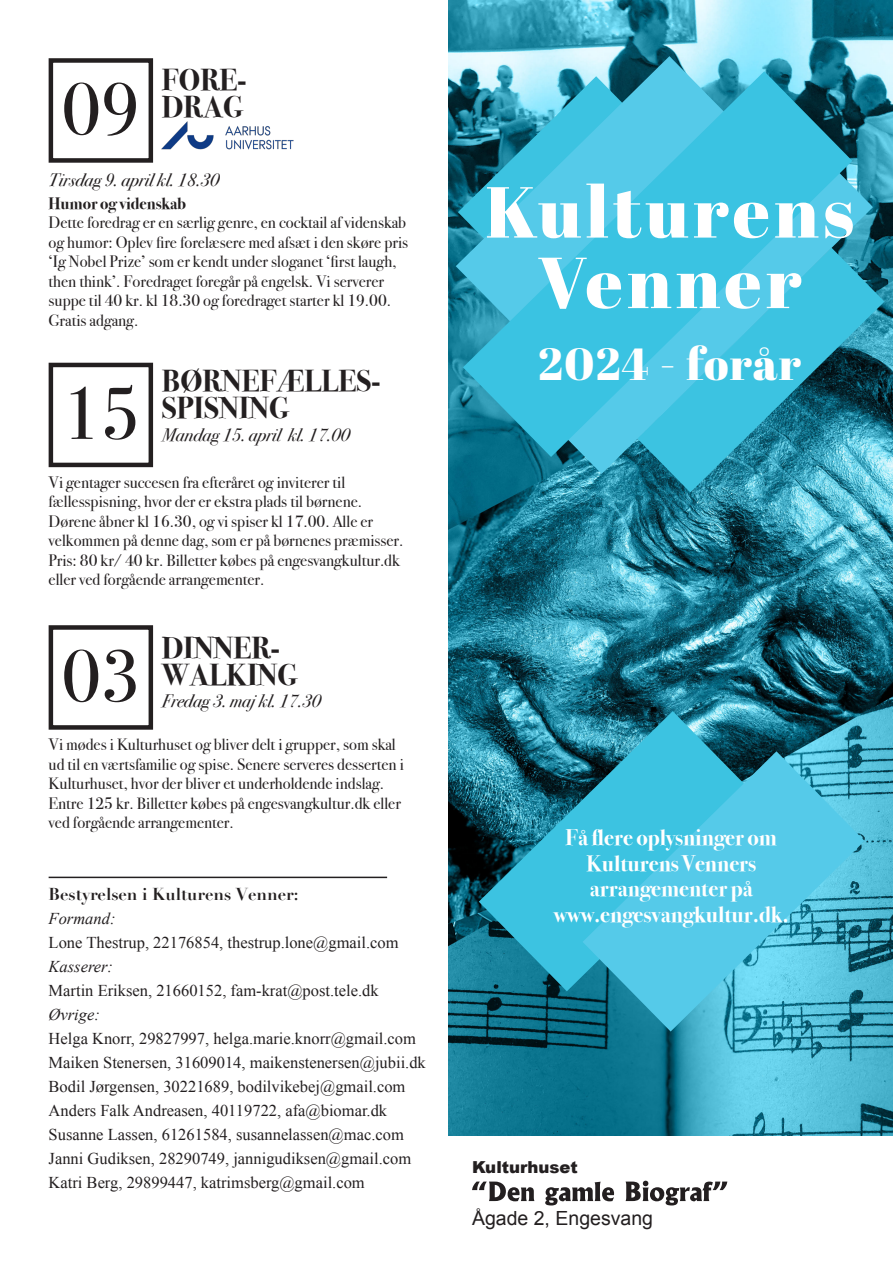
<style>
.page{position:relative;width:893px;height:1263px;background:#fff}
.page>*{position:absolute;margin:0;border:0;box-sizing:border-box;transform-origin:0 0}
.t1{font:73.5px "Bodoni Svty Two ITCTT";color:#231f20}
.Grundlæggende_afsnit{font:72px "Abril Fatface";letter-spacing:.06em;color:#fff}
.Grundlæggende_afsnit-2{font:45px "Abril Fatface";letter-spacing:.03em;color:#fff}
.t2{font:700 30.3px/27px "Bodoni Svty Two ITCTT";color:#231f20}
.t3{font:700 22.5px/25.8px "Bodoni Svty Two ITCTT";color:#fff;text-align:center}
.Grundlæggende_afsnit-3{font:19.5px "Arial";color:#231f20}
.t4{font:italic 18px "Bodoni Svty Two ITCTT";color:#231f20}
.t5{font:700 16.8px "Didot";color:#231f20}
.Grundlæggende_afsnit-4{font:16.5px/19.5px "Bodoni Svty Two ITCTT";color:#231f20}
.t6{font:16.5px "Times New Roman";color:#231f20}
.t7{font:italic 16.5px "Times New Roman";color:#231f20}
.Grundlæggende_afsnit-5{font:700 16.5px "Bodoni Svty Two ITCTT";color:#231f20}
.Grundlæggende_afsnit-6{font:900 16.5px "Arial";color:#231f20}
</style>
<div class="page">
<img style="left:449px;top:0;width:444px;height:1135px">
<svg style="left:472px;top:1181px;width:255px;height:24px"></svg>
<img style="left:162px;top:122px;width:132px;height:28px">
<div style="left:49px;top:625px;width:104px;height:105px;border:4px solid #231f20"></div>
<div style="left:49px;top:58px;width:104px;height:105px;border:4px solid #231f20"></div>
<div style="left:49px;top:363px;width:104px;height:104px;border:4px solid #231f20"></div>
<svg style="left:456px;top:56px;width:301px;height:300px;background:#70afbf"></svg>
<svg style="left:637px;top:247px;width:247px;height:245px;background:#358fa5"></svg>
<svg style="left:479px;top:711px;width:282px;height:280px;background:#288aa1"></svg>
<svg style="left:583px;top:751px;width:281px;height:280px;background:#48bad6"></svg>
<svg style="left:513px;top:117px;width:360px;height:357px;background:#2e90a8"></svg>
<svg style="left:463px;top:71px;width:389px;height:386px;background:#3db5d1"></svg>
<hr style="left:49px;top:877px;width:338px;height:1px;background:#231f20">
<p class="t1" style="left:62px;top:49px;width:80px">09</p>
<p class="t2" style="left:162px;top:64px;width:86px">FORE-</p>
<p class="t2" style="left:162px;top:91px;width:83px">DRAG</p>
<p class="t4" style="left:49px;top:164px;width:172px">Tirsdag 9. april kl. 18.30</p>
<p class="Grundlæggende_afsnit-5" style="left:49px;top:189px;width:139px">Humor og videnskab</p>
<p class="Grundlæggende_afsnit-4" style="left:49px;top:211px;width:361px">Dette foredrag er en særlig genre, en cocktail af videnskab og humor: Oplev fire forelæsere med afsæt i den skøre pris ‘Ig Nobel Prize’ som er kendt under sloganet ‘first laugh, then think’. Foredraget foregår på engelsk. Vi serverer suppe til 40 kr. kl 18.30 og foredraget starter kl 19.00.<br>Gratis adgang.</p>
<p class="t1" style="left:62px;top:354px;width:80px">15</p>
<p class="t2" style="left:162px;top:364px;width:220px">BØRNEFÆLLES-</p>
<p class="t2" style="left:162px;top:391px;width:129px">SPISNING</p>
<p class="t4" style="left:162px;top:419px;width:190px">Mandag 15. april kl. 17.00</p>
<p class="Grundlæggende_afsnit-4" style="left:49px;top:470px;width:298px">Vi gentager succesen fra efteråret og inviterer til</p>
<p class="Grundlæggende_afsnit-4" style="left:49px;top:490px;width:315px">fællesspisning, hvor der er ekstra plads til børnene.</p>
<p class="Grundlæggende_afsnit-4" style="left:49px;top:509px;width:356px">Dørene åbner kl 16.30, og vi spiser kl 17.00. Alle er velkommen på denne dag, som er på børnenes præmisser.</p>
<p class="Grundlæggende_afsnit-4" style="left:49px;top:548px;width:353px">Pris: 80 kr/ 40 kr. Billetter købes på engesvangkultur.dk eller ved forgående arrangementer.</p>
<p class="t1" style="left:62px;top:616px;width:80px">03</p>
<p class="t2" style="left:162px;top:632px;width:137px">DINNER-<br>WALKING</p>
<p class="t4" style="left:162px;top:685px;width:160px">Fredag 3. maj kl. 17.30</p>
<p class="Grundlæggende_afsnit-4" style="left:49px;top:733px;width:357px">Vi mødes i Kulturhuset og bliver delt i grupper, som skal ud til en værtsfamilie og spise. Senere serveres desserten i<br>Kulturhuset, hvor der bliver et underholdende indslag.</p>
<p class="Grundlæggende_afsnit-4" style="left:49px;top:791px;width:354px">Entre 125 kr. Billetter købes på engesvangkultur.dk eller ved forgående arrangementer.</p>
<p class="t5" style="left:49px;top:883px;width:251px">Bestyrelsen i Kulturens Venner:</p>
<p class="t7" style="left:49px;top:907px;width:68px">Formand:</p>
<p class="t6" style="left:49px;top:931px;width:351px">Lone Thestrup, 22176854, thestrup.lone@gmail.com</p>
<p class="t7" style="left:49px;top:955px;width:66px">Kasserer:</p>
<p class="t6" style="left:49px;top:979px;width:332px">Martin Eriksen, 21660152, fam-krat@post.tele.dk</p>
<p class="t7" style="left:49px;top:1003px;width:53px">Øvrige:</p>
<p class="t6" style="left:49px;top:1027px;width:369px">Helga Knorr, 29827997, helga.marie.knorr@gmail.com</p>
<p class="t6" style="left:49px;top:1051px;width:379px">Maiken Stenersen, 31609014, maikenstenersen@jubii.dk</p>
<p class="t6" style="left:49px;top:1075px;width:358px">Bodil Jørgensen, 30221689, bodilvikebej@gmail.com</p>
<p class="t6" style="left:49px;top:1099px;width:340px">Anders Falk Andreasen, 40119722, afa@biomar.dk</p>
<p class="t6" style="left:49px;top:1123px;width:357px">Susanne Lassen, 61261584, susannelassen@mac.com</p>
<p class="t6" style="left:49px;top:1147px;width:364px">Janni Gudiksen, 28290749, jannigudiksen@gmail.com</p>
<p class="t6" style="left:49px;top:1171px;width:318px">Katri Berg, 29899447, katrimsberg@gmail.com</p>
<p class="Grundlæggende_afsnit" style="left:485px;top:161px;width:370px">Kulturens</p>
<p class="Grundlæggende_afsnit" style="left:538px;top:232px;width:265px">Venner</p>
<p class="Grundlæggende_afsnit-2" style="left:538px;top:332px;width:264px">2024 - forår</p>
<p class="t3" style="left:566px;top:822px;width:213px">Få flere oplysninger om</p>
<p class="t3" style="left:586px;top:848px;width:171px">Kulturens Venners</p>
<p class="t3" style="left:554px;top:874px;width:236px">arrangementer på www.engesvangkultur.dk.</p>
<p class="Grundlæggende_afsnit-6" style="left:472px;top:1155px;width:107px">Kulturhuset</p>
<p class="Grundlæggende_afsnit-3" style="left:472px;top:1205px;width:183px">Ågade 2, Engesvang</p>
</div>
